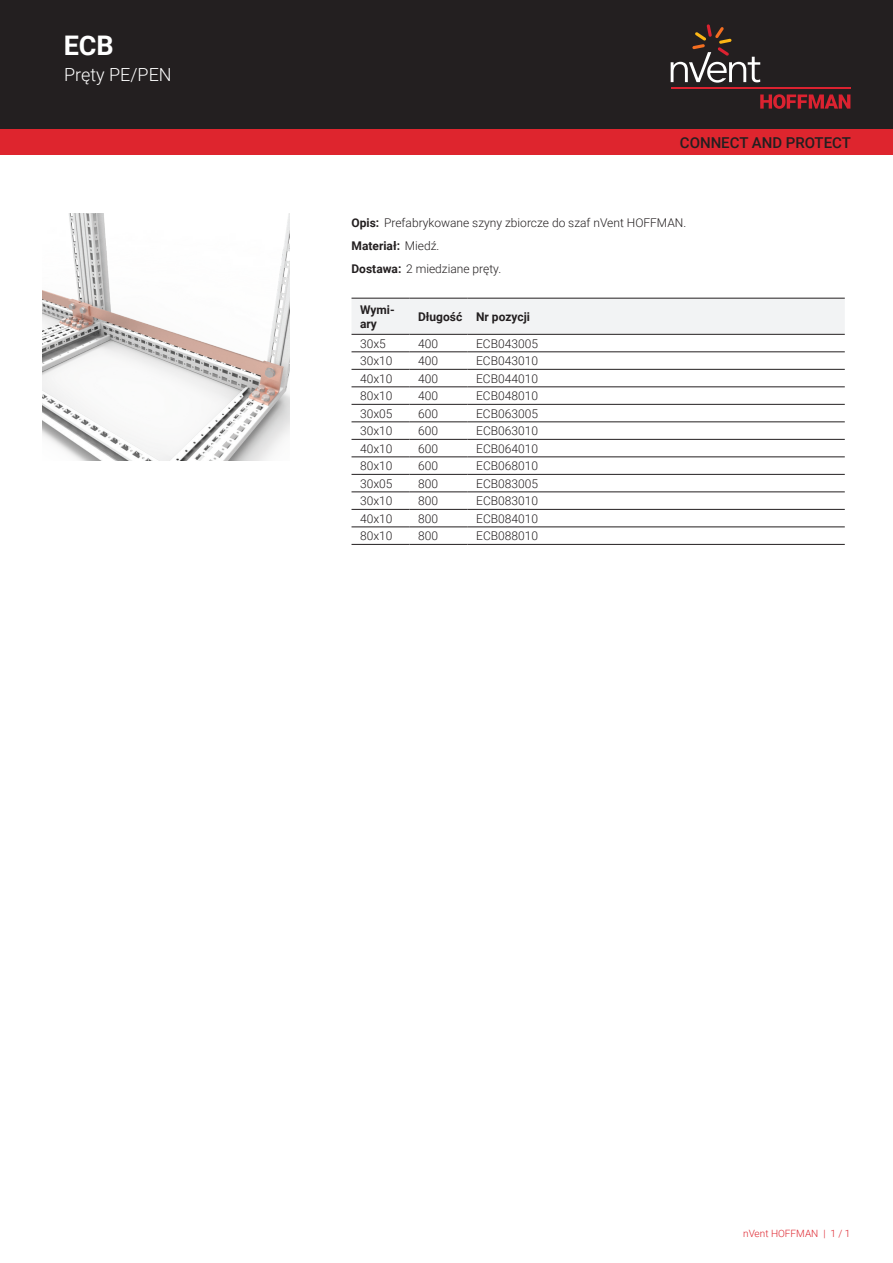
<style>
.page{position:relative;width:893px;height:1263px;background:#fff}
.page>*{position:absolute;margin:0;border:0;box-sizing:border-box;transform-origin:0 0}
.t1{font:700 27px "Roboto";color:#fff}
.t2{font:300 18px "Roboto";color:#fff}
.t3{font:500 15px "Roboto";color:#231f20}
.t4{font:300 12px/23px "Roboto";color:#231f20}
.t5{font:700 12px/14.4px "Roboto";color:#231f20}
.t6{font:300 10.05px "Roboto";color:#de252e}
.s1{font-weight:700}
</style>
<div class="page">
<div style="left:0;top:0;width:893px;height:129px;background:#231f20"></div>
<svg style="left:760px;top:94px;width:90px;height:15px"></svg>
<hr style="left:671px;top:88px;width:179px;height:1px;background:#db2230">
<svg style="left:671px;top:24px;width:89px;height:59px"></svg>
<div style="left:0;top:129px;width:893px;height:26px;background:#de252e"></div>
<div style="left:351px;top:299px;width:494px;height:35px;background:#f2f3f4"></div>
<hr style="left:351px;top:298px;width:59px;height:1px;background:#231f20">
<hr style="left:410px;top:298px;width:58px;height:1px;background:#231f20">
<hr style="left:468px;top:298px;width:377px;height:1px;background:#231f20">
<hr style="left:351px;top:352px;width:59px;height:1px;background:#231f20">
<hr style="left:410px;top:352px;width:58px;height:1px;background:#231f20">
<hr style="left:468px;top:352px;width:377px;height:1px;background:#231f20">
<hr style="left:351px;top:369px;width:59px;height:1px;background:#231f20">
<hr style="left:410px;top:369px;width:58px;height:1px;background:#231f20">
<hr style="left:468px;top:369px;width:377px;height:1px;background:#231f20">
<hr style="left:351px;top:387px;width:59px;height:1px;background:#231f20">
<hr style="left:410px;top:387px;width:58px;height:1px;background:#231f20">
<hr style="left:468px;top:387px;width:377px;height:1px;background:#231f20">
<hr style="left:351px;top:404px;width:59px;height:1px;background:#231f20">
<hr style="left:410px;top:404px;width:58px;height:1px;background:#231f20">
<hr style="left:468px;top:404px;width:377px;height:1px;background:#231f20">
<hr style="left:351px;top:422px;width:59px;height:1px;background:#231f20">
<hr style="left:410px;top:422px;width:58px;height:1px;background:#231f20">
<hr style="left:468px;top:422px;width:377px;height:1px;background:#231f20">
<hr style="left:351px;top:439px;width:59px;height:1px;background:#231f20">
<hr style="left:410px;top:439px;width:58px;height:1px;background:#231f20">
<hr style="left:468px;top:439px;width:377px;height:1px;background:#231f20">
<hr style="left:351px;top:457px;width:59px;height:1px;background:#231f20">
<hr style="left:410px;top:457px;width:58px;height:1px;background:#231f20">
<hr style="left:468px;top:457px;width:377px;height:1px;background:#231f20">
<hr style="left:351px;top:474px;width:59px;height:1px;background:#231f20">
<hr style="left:410px;top:474px;width:58px;height:1px;background:#231f20">
<hr style="left:468px;top:474px;width:377px;height:1px;background:#231f20">
<hr style="left:351px;top:492px;width:59px;height:1px;background:#231f20">
<hr style="left:410px;top:492px;width:58px;height:1px;background:#231f20">
<hr style="left:468px;top:492px;width:377px;height:1px;background:#231f20">
<hr style="left:351px;top:509px;width:59px;height:1px;background:#231f20">
<hr style="left:410px;top:509px;width:58px;height:1px;background:#231f20">
<hr style="left:468px;top:509px;width:377px;height:1px;background:#231f20">
<hr style="left:351px;top:527px;width:59px;height:1px;background:#231f20">
<hr style="left:410px;top:527px;width:58px;height:1px;background:#231f20">
<hr style="left:468px;top:527px;width:377px;height:1px;background:#231f20">
<hr style="left:351px;top:544px;width:59px;height:1px;background:#231f20">
<hr style="left:410px;top:544px;width:58px;height:1px;background:#231f20">
<hr style="left:468px;top:544px;width:377px;height:1px;background:#231f20">
<hr style="left:351px;top:334px;width:59px;height:1px;background:#231f20">
<hr style="left:410px;top:334px;width:58px;height:1px;background:#231f20">
<hr style="left:468px;top:334px;width:377px;height:1px;background:#231f20">
<img style="left:43px;top:213px;width:246px;height:247px">
<h1 class="t1" style="left:64px;top:27px;width:52px">ECB</h1>
<h2 class="t2" style="left:64px;top:62px;width:109px">Pręty PE/PEN</h2>
<p class="t3" style="left:680px;top:132px;width:173px">CONNECT AND PROTECT</p>
<p class="t4" style="left:351px;top:211px;width:336px"><span class="s1">Opis:</span> Prefabrykowane szyny zbiorcze do szaf nVent HOFFMAN.<br><span class="s1">Materiał:</span> Miedź.<br><span class="s1">Dostawa:</span> 2 miedziane pręty.</p>
<p class="t5" style="left:360px;top:302px;width:36px">Wymi&shy;ary</p>
<p class="t5" style="left:418px;top:309px;width:113px">Długość Nr pozycji</p>
<p class="t4" style="left:360px;top:331px;width:27px">30x5</p>
<p class="t4" style="left:418px;top:331px;width:21px">400</p>
<p class="t4" style="left:476px;top:331px;width:63px">ECB043005</p>
<p class="t4" style="left:360px;top:349px;width:34px">30x10</p>
<p class="t4" style="left:418px;top:349px;width:21px">400</p>
<p class="t4" style="left:476px;top:349px;width:63px">ECB043010</p>
<p class="t4" style="left:360px;top:366px;width:34px">40x10</p>
<p class="t4" style="left:418px;top:366px;width:21px">400</p>
<p class="t4" style="left:476px;top:366px;width:63px">ECB044010</p>
<p class="t4" style="left:360px;top:384px;width:34px">80x10</p>
<p class="t4" style="left:418px;top:384px;width:21px">400</p>
<p class="t4" style="left:476px;top:384px;width:63px">ECB048010</p>
<p class="t4" style="left:360px;top:401px;width:34px">30x05</p>
<p class="t4" style="left:418px;top:401px;width:21px">600</p>
<p class="t4" style="left:476px;top:401px;width:63px">ECB063005</p>
<p class="t4" style="left:360px;top:419px;width:34px">30x10</p>
<p class="t4" style="left:418px;top:419px;width:21px">600</p>
<p class="t4" style="left:476px;top:419px;width:63px">ECB063010</p>
<p class="t4" style="left:360px;top:436px;width:34px">40x10</p>
<p class="t4" style="left:418px;top:436px;width:21px">600</p>
<p class="t4" style="left:476px;top:436px;width:63px">ECB064010</p>
<p class="t4" style="left:360px;top:454px;width:34px">80x10</p>
<p class="t4" style="left:418px;top:454px;width:21px">600</p>
<p class="t4" style="left:476px;top:454px;width:63px">ECB068010</p>
<p class="t4" style="left:360px;top:471px;width:34px">30x05</p>
<p class="t4" style="left:418px;top:471px;width:21px">800</p>
<p class="t4" style="left:476px;top:471px;width:63px">ECB083005</p>
<p class="t4" style="left:360px;top:489px;width:34px">30x10</p>
<p class="t4" style="left:418px;top:489px;width:21px">800</p>
<p class="t4" style="left:476px;top:489px;width:63px">ECB083010</p>
<p class="t4" style="left:360px;top:506px;width:34px">40x10</p>
<p class="t4" style="left:418px;top:506px;width:21px">800</p>
<p class="t4" style="left:476px;top:506px;width:63px">ECB084010</p>
<p class="t4" style="left:360px;top:524px;width:34px">80x10</p>
<p class="t4" style="left:418px;top:524px;width:21px">800</p>
<p class="t4" style="left:476px;top:524px;width:63px">ECB088010</p>
<p class="t6" style="left:743px;top:1226px;width:109px">nVent HOFFMAN | 1 / 1</p>
</div>
